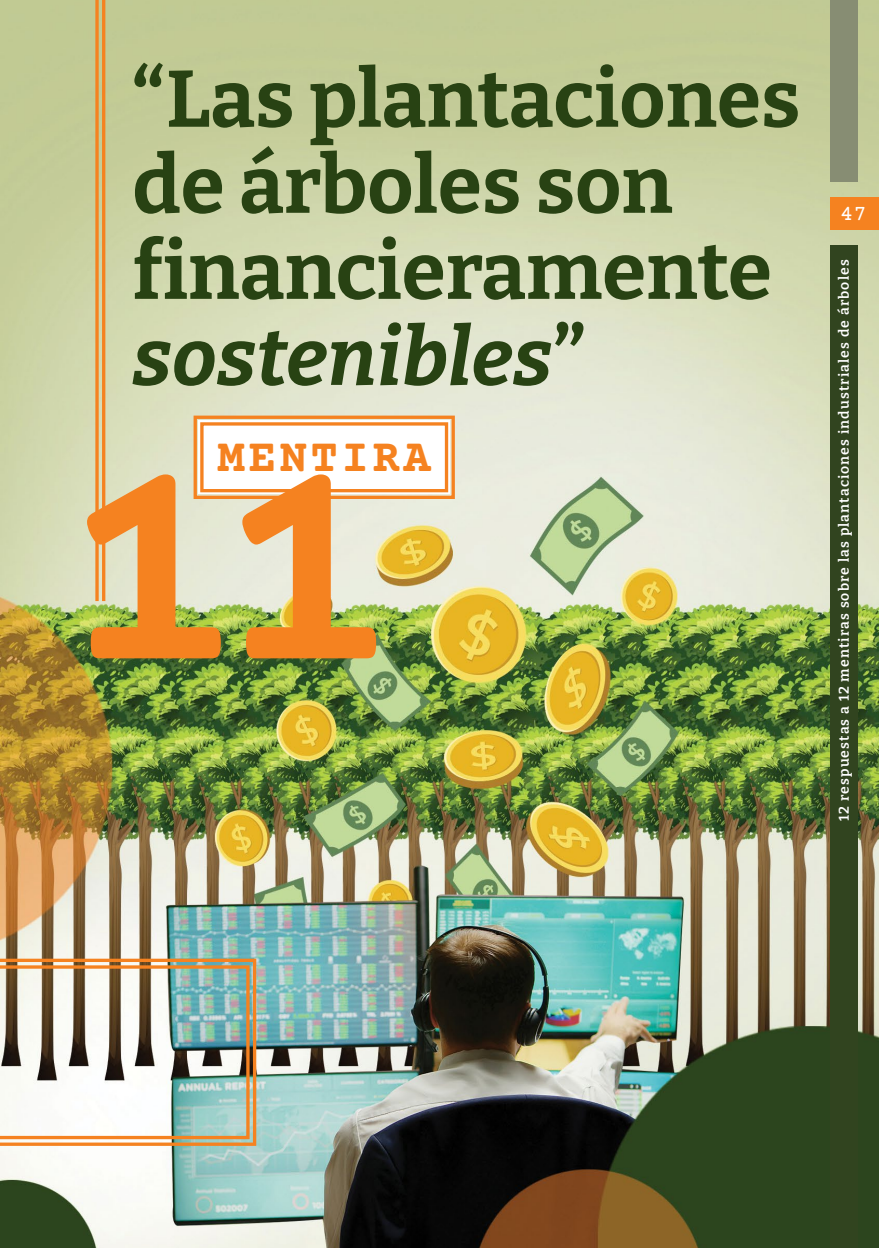
<style>
.page{position:relative;width:879px;height:1248px;background:#fff}
.page>*{position:absolute;margin:0;border:0;box-sizing:border-box;transform-origin:0 0}
.t1{font:700 310.6px "Courier Prime";color:#f58220}
.t2{font:700 80px/86px "Bitter";color:#284213}
.t3{font:700 46px "Courier Prime";letter-spacing:.075em;color:#f58220}
.t4{font:22px "Courier Prime";color:#fff}
.t5{font:600 14px "Bitter";letter-spacing:.08em;color:#fff}
.s1{font-style:italic}
</style>
<div class="page">
<img style="left:0;top:0;width:879px;height:1247px">
<hr style="left:102px;top:0;width:3px;height:601px;background:#f58220">
<svg style="left:95px;top:0;width:4px;height:601px"></svg>
<img style="left:0;top:956px;width:258px;height:191px">
<div style="left:830px;top:0;width:27px;height:181px;background:#878d73"></div>
<div style="left:830px;top:197px;width:49px;height:32px;background:#f58220"></div>
<div style="left:830px;top:245px;width:27px;height:1002px;background:#31441f"></div>
<svg style="left:192px;top:414px;width:264px;height:86px"></svg>
<div style="left:200px;top:422px;width:248px;height:70px;border:3px solid #f58220"></div>
<h2 class="t2" style="left:132px;top:54px;width:669px">“Las plantaciones de árboles son financieramente <span class="s1">sostenibles</span>”</h2>
<h3 class="t3" style="left:217px;top:430px;width:215px">MENTIRA</h3>
<h1 class="t1" style="left:59px;top:381px;width:343px">11</h1>
<h3 class="t4" style="left:840px;top:200px;width:28px">47</h3>
<p class="t5" style="left:835px;top:820px;width:562px;rotate:-90deg">12 respuestas a 12 mentiras sobre las plantaciones industriales de árboles</p>
</div>
